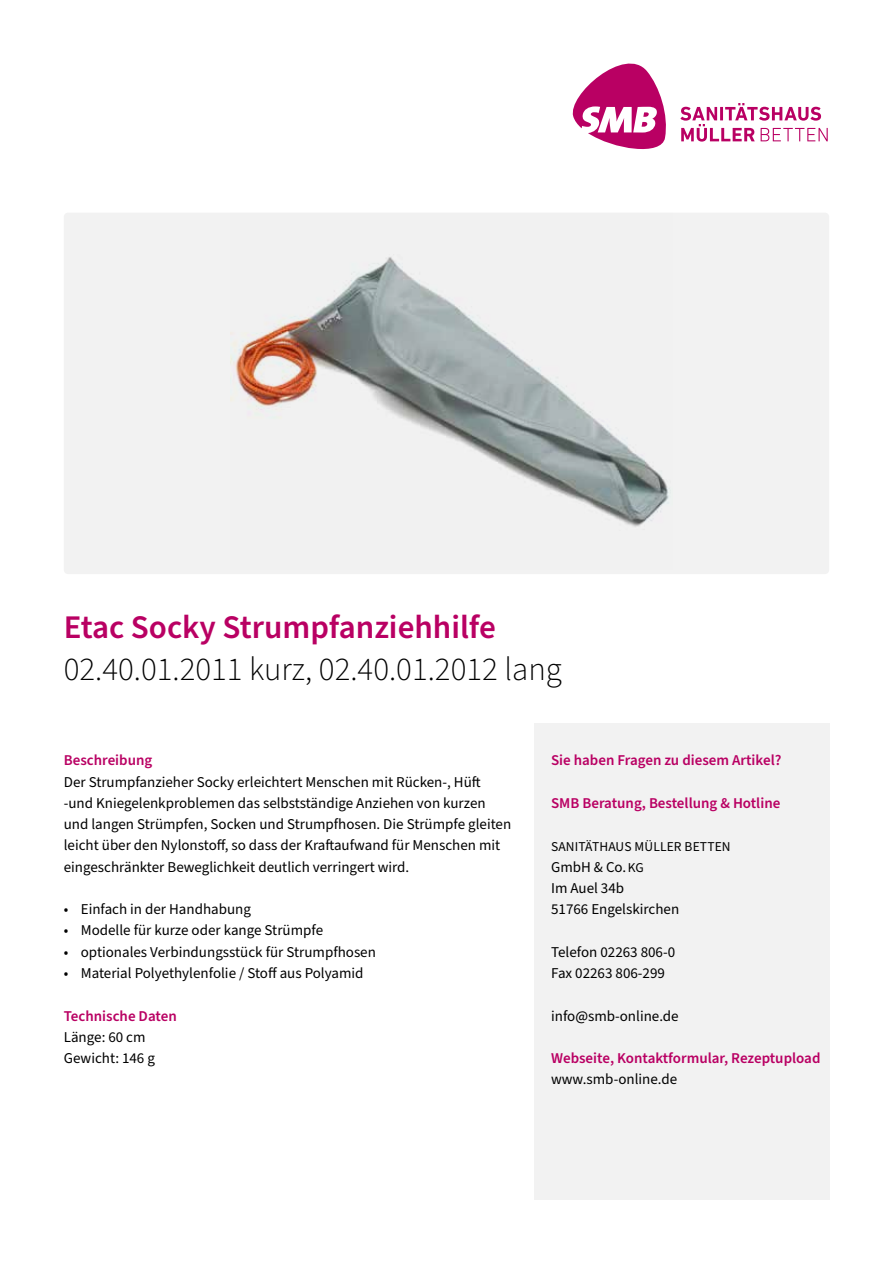
<style>
.page{position:relative;width:893px;height:1263px;background:#fff}
.page>*{position:absolute;margin:0;border:0;box-sizing:border-box;transform-origin:0 0}
.t1{font:300 33px "Source Sans Pro";color:#000}
.t2{font:600 33px "Source Sans Pro";color:#b90063}
.t3{font:15px/21.3px "Source Sans Pro";color:#000}
.t4{font:600 15px "Source Sans Pro";color:#b90063}
.t5{font:13.5px "Source Sans Pro";letter-spacing:.01em;color:#000}
.s1{font-size:13.5px}
</style>
<div class="page">
<div style="left:534px;top:723px;width:295px;height:476px;background:#f2f2f2"></div>
<svg style="left:572px;top:63px;width:94px;height:86px"></svg>
<svg style="left:680px;top:103px;width:148px;height:39px"></svg>
<div style="left:64px;top:213px;width:765px;height:361px;background:#f2f2f2;border-radius:4px"></div>
<img style="left:231px;top:257px;width:440px;height:270px">
<h1 class="t2" style="left:64px;top:605px;width:434px">Etac Socky Strumpfanziehhilfe</h1>
<h1 class="t1" style="left:64px;top:647px;width:500px">02.40.01.2011 kurz, 02.40.01.2012 lang</h1>
<p class="t4" style="left:64px;top:750px;width:90px">Beschreibung</p>
<p class="t3" style="left:64px;top:771px;width:449px">Der Strumpfanzieher Socky erleichtert Menschen mit Rücken-, Hüft -und Kniegelenkproblemen das selbstständige Anziehen von kurzen und langen Strümpfen, Socken und Strumpfhosen. Die Strümpfe gleiten leicht über den Nylonstoff, so dass der Kraftaufwand für Menschen mit eingeschränkter Beweglichkeit deutlich verringert wird.</p>
<p class="t3" style="left:64px;top:899px;width:189px">• Einfach in der Handhabung</p>
<p class="t3" style="left:64px;top:920px;width:261px">• Modelle für kurze oder kange Strümpfe</p>
<p class="t3" style="left:64px;top:941px;width:314px">• optionales Verbindungsstück für Strumpfhosen</p>
<p class="t3" style="left:64px;top:963px;width:301px">• Material Polyethylenfolie / Stoff aus Polyamid</p>
<p class="t4" style="left:64px;top:1005px;width:114px">Technische Daten</p>
<p class="t3" style="left:64px;top:1027px;width:93px">Länge: 60 cm<br>Gewicht: 146 g</p>
<p class="t4" style="left:551px;top:750px;width:232px">Sie haben Fragen zu diesem Artikel?</p>
<p class="t4" style="left:551px;top:793px;width:231px">SMB Beratung, Bestellung &amp; Hotline</p>
<p class="t5" style="left:551px;top:837px;width:181px">SANITÄTHAUS MÜLLER BETTEN</p>
<p class="t3" style="left:551px;top:856px;width:130px">GmbH &amp; Co. <span class="s1">KG<br></span>Im Auel 34b<br>51766 Engelskirchen</p>
<p class="t3" style="left:551px;top:942px;width:126px">Telefon 02263 806-0<br>Fax 02263 806-299</p>
<p class="t3" style="left:551px;top:1005px;width:129px">info@smb-online.de</p>
<p class="t4" style="left:551px;top:1048px;width:271px">Webseite, Kontaktformular, Rezeptupload</p>
<p class="t3" style="left:551px;top:1069px;width:128px">www.smb-online.de</p>
</div>
